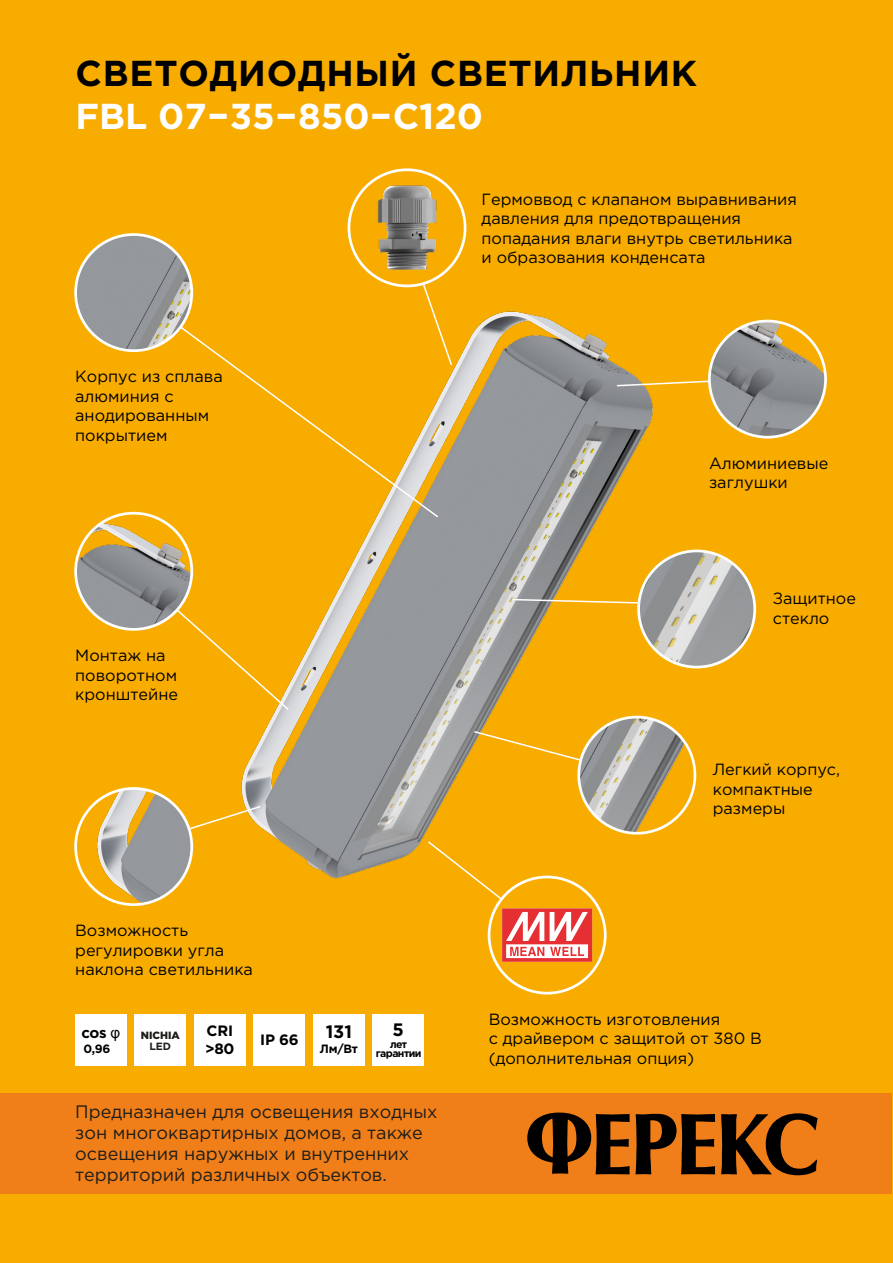
<style>
.page{position:relative;width:893px;height:1263px;background:#f8ac00}
.page>*{position:absolute;margin:0;border:0;box-sizing:border-box;transform-origin:0 0}
.t1{font:700 36px "Gotham Pro";letter-spacing:.02em;color:#000}
.t2{font:700 36px "Gotham Pro";color:#fff}
.t3{font:18px/21px "Gotham Pro";color:#1d1d1b}
.t4{font:700 18px "Gotham Pro";color:#010000}
.t5{font:16.2px/19.5px "Gotham Pro";color:#010101}
.t6{font:700 15px/18px "Gotham Pro";letter-spacing:-.025em;color:#000}
.t7{font:700 12px "Gotham Pro";color:#000}
.t8{font:700 10.5px/9.8px "Gotham Pro";letter-spacing:-.055em;color:#000;text-align:center}
.t9{font:900 10.5px "Gotham Pro";letter-spacing:-.005em;color:#1d1d1b}
.t10{font:700 10.5px "Gotham Pro";color:#1d1d1b}
.s1{font-family:"Arial";font-weight:400}
</style>
<div class="page">
<div style="left:0;top:1094px;width:891px;height:100px;background:#f07e19"></div>
<svg style="left:527px;top:1112px;width:291px;height:63px"></svg>
<div style="left:75px;top:1014px;width:51px;height:51px;background:#fff"></div>
<div style="left:135px;top:1014px;width:51px;height:51px;background:#fff"></div>
<div style="left:254px;top:1014px;width:51px;height:51px;background:#fff"></div>
<div style="left:194px;top:1014px;width:51px;height:51px;background:#fff"></div>
<div style="left:313px;top:1014px;width:51px;height:51px;background:#fff"></div>
<div style="left:373px;top:1014px;width:51px;height:51px;background:#fff"></div>
<div style="left:348px;top:168px;width:118px;height:119px;border:3px solid #fff;border-radius:50%"></div>
<img style="left:74px;top:254px;width:753px;height:726px">
<svg style="left:132px;top:290px;width:308px;height:229px"></svg>
<img style="left:76px;top:235px;width:116px;height:116px;border-radius:58px">
<svg style="left:132px;top:569px;width:158px;height:143px"></svg>
<svg style="left:473px;top:730px;width:127px;height:47px"></svg>
<svg style="left:511px;top:598px;width:127px;height:8px"></svg>
<svg style="left:615px;top:377px;width:93px;height:10px"></svg>
<svg style="left:421px;top:282px;width:32px;height:85px"></svg>
<div style="left:74px;top:233px;width:119px;height:119px;border:3px solid #fff;border-radius:50%"></div>
<img style="left:76px;top:513px;width:116px;height:116px;border-radius:58px">
<img style="left:639px;top:551px;width:116px;height:116px;border-radius:58px">
<img style="left:709px;top:321px;width:116px;height:116px;border-radius:58px">
<img style="left:579px;top:717px;width:116px;height:116px;border-radius:58px">
<div style="left:74px;top:512px;width:119px;height:119px;border:3px solid #fff;border-radius:50%"></div>
<div style="left:637px;top:550px;width:119px;height:118px;border:3px solid #fff;border-radius:50%"></div>
<div style="left:577px;top:716px;width:119px;height:118px;border:3px solid #fff;border-radius:50%"></div>
<svg style="left:176px;top:805px;width:86px;height:43px"></svg>
<img style="left:76px;top:788px;width:116px;height:117px;border-radius:58px">
<div style="left:74px;top:787px;width:119px;height:119px;border:3px solid #fff;border-radius:50%"></div>
<img style="left:377px;top:185px;width:60px;height:86px">
<div style="left:708px;top:320px;width:119px;height:118px;border:3px solid #fff;border-radius:50%"></div>
<svg style="left:502px;top:908px;width:90px;height:54px;background:#ef8182"></svg>
<h1 class="t1" style="left:76px;top:53px;width:623px">СВЕТОДИОДНЫЙ СВЕТИЛЬНИК</h1>
<h1 class="t2" style="left:76px;top:96px;width:409px">FBL 07−35−850−C120</h1>
<p class="t5" style="left:75px;top:367px;width:149px">Корпус из сплава алюминия с анодированным покрытием</p>
<p class="t5" style="left:75px;top:645px;width:104px">Монтаж на поворотном кронштейне</p>
<p class="t5" style="left:75px;top:921px;width:179px">Возможность регулировки угла наклона светильника</p>
<p class="t6" style="left:81px;top:1023px;width:40px">cos <span class="s1">φ</span></p>
<p class="t7" style="left:84px;top:1041px;width:28px">0,96</p>
<p class="t9" style="left:141px;top:1029px;width:40px">NICHIA</p>
<p class="t10" style="left:149px;top:1040px;width:23px">LED</p>
<p class="t6" style="left:205px;top:1022px;width:31px">CRI &gt;80</p>
<p class="t4" style="left:326px;top:1021px;width:28px">131</p>
<p class="t6" style="left:260px;top:1031px;width:40px">IP 66</p>
<p class="t7" style="left:320px;top:1041px;width:39px">Лм/Вт</p>
<p class="t4" style="left:393px;top:1019px;width:13px">5</p>
<p class="t8" style="left:376px;top:1039px;width:47px">лет гарантии</p>
<p class="t3" style="left:75px;top:1101px;width:364px">Предназначен для освещения входных зон многоквартирных домов, а также освещения наружных и внутренних территорий различных объектов.</p>
<p class="t5" style="left:482px;top:189px;width:317px">Гермоввод с клапаном выравнивания давления для предотвращения попадания влаги внутрь светильника и образования конденсата</p>
<p class="t5" style="left:709px;top:453px;width:121px">Алюминиевые заглушки</p>
<p class="t5" style="left:773px;top:589px;width:85px">Защитное стекло</p>
<p class="t5" style="left:713px;top:760px;width:129px">Легкий корпус, компактные размеры</p>
<p class="t5" style="left:489px;top:1009px;width:275px">Возможность изготовления<br>с драйвером с защитой от 380 В (дополнительная опция)</p>
</div>
